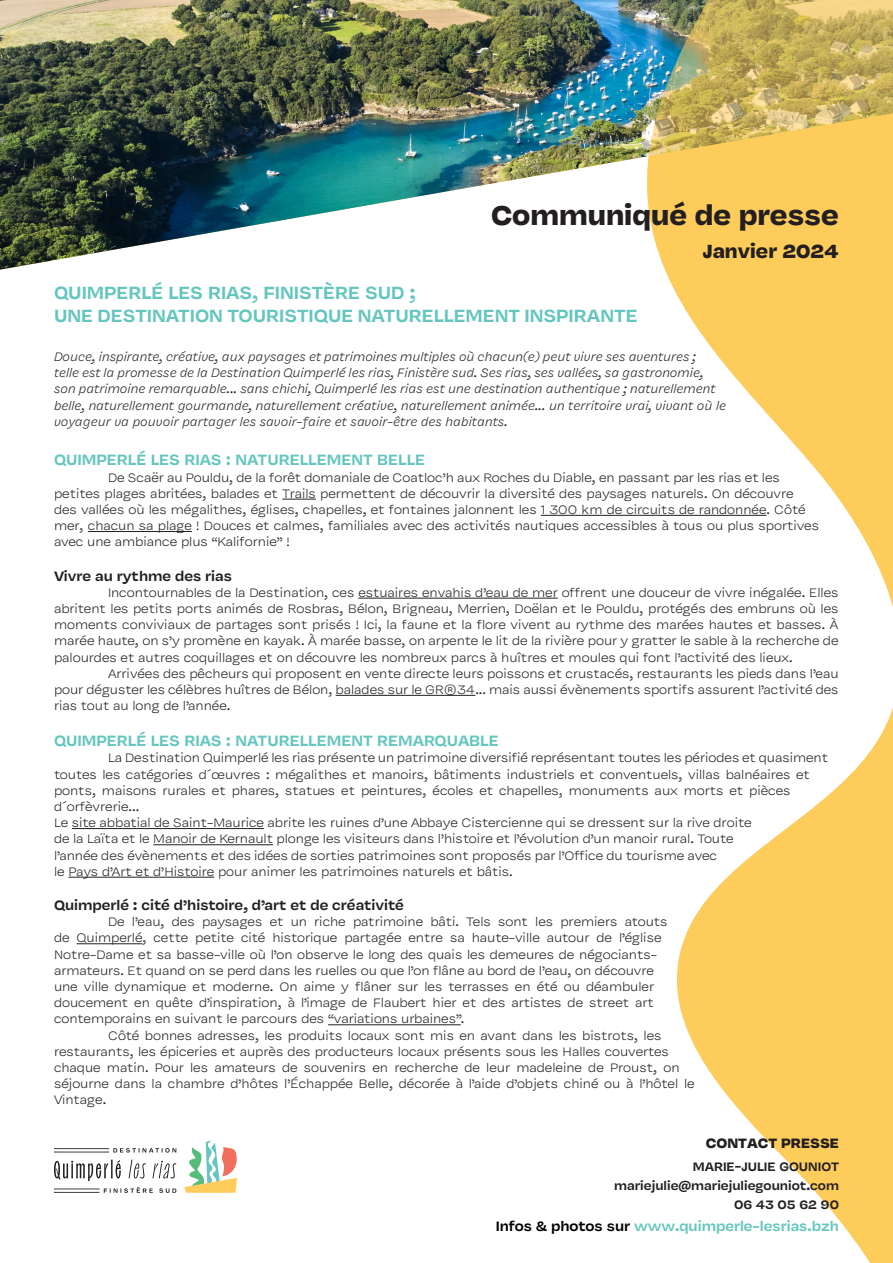
<style>
.page{position:relative;width:893px;height:1263px;background:#fff}
.page>*{position:absolute;margin:0;border:0;box-sizing:border-box;transform-origin:0 0}
.t1{font:700 30px "Vulf Sans";color:#231f20}
.t2{font:700 21px "Vulf Sans";color:#231f20}
.t3{font:500 19.5px "Vulf Sans";color:#64c6be}
.t4{font:500 16.5px "Vulf Sans";color:#64c6be}
.t5{font:500 15px "Vulf Sans";color:#231f20}
.t6{font:500 15px "Vulf Sans";color:#64c6be}
.t7{font:700 15px "Vulf Sans";color:#231f20}
.t8{font:300 13.5px/16.2px "Vulf Sans";color:#231f20}
.t9{font:italic 300 13.5px/16.2px "Vulf Sans";color:#231f20}
.t10{font:500 13.5px "Vulf Sans";color:#231f20}
.s1{color:#000001}
</style>
<div class="page">
<img style="left:0;top:0;width:587px;height:270px">
<hr style="left:282px;top:499px;width:34px;height:1px;background:#231f20">
<hr style="left:541px;top:515px;width:225px;height:1px;background:#231f20">
<hr style="left:88px;top:531px;width:104px;height:1px;background:#231f20">
<hr style="left:358px;top:598px;width:200px;height:1px;background:#231f20">
<hr style="left:336px;top:695px;width:139px;height:1px;background:#231f20">
<hr style="left:72px;top:828px;width:192px;height:1px;background:#231f20">
<hr style="left:153px;top:844px;width:120px;height:1px;background:#231f20">
<hr style="left:68px;top:877px;width:146px;height:1px;background:#231f20">
<hr style="left:77px;top:943px;width:66px;height:1px;background:#231f20">
<hr style="left:328px;top:1024px;width:133px;height:1px;background:#231f20">
<svg style="left:159px;top:1188px;width:17px;height:5px"></svg>
<svg style="left:54px;top:1160px;width:67px;height:21px"></svg>
<svg style="left:129px;top:1160px;width:17px;height:18px"></svg>
<svg style="left:152px;top:1161px;width:24px;height:17px"></svg>
<svg style="left:184px;top:1140px;width:53px;height:53px"></svg>
<svg style="left:54px;top:1187px;width:99px;height:6px"></svg>
<svg style="left:54px;top:1148px;width:122px;height:4px"></svg>
<svg style="left:587px;top:0;width:306px;height:1263px"></svg>
<p class="t1" style="left:491px;top:194px;width:349px">Communiqué de presse</p>
<p class="t2" style="left:703px;top:236px;width:138px">Janvier 2024</p>
<p class="t3" style="left:54px;top:278px;width:363px">QUIMPERLÉ LES RIAS, FINISTÈRE SUD ;</p>
<p class="t3" style="left:54px;top:302px;width:585px">UNE DESTINATION TOURISTIQUE NATURELLEMENT INSPIRANTE</p>
<p class="t9" style="left:54px;top:348px;width:673px">Douce, inspirante, créative, aux paysages et patrimoines multiples où chacun(e) peut vivre ses aventures ;<br>telle est la promesse de la Destination Quimperlé les rias, Finistère sud. Ses rias, ses vallées, sa gastronomie, son patrimoine remarquable... sans chichi, Quimperlé les rias est une destination authentique ; naturellement belle, naturellement gourmande, naturellement créative, naturellement animée... un territoire vrai, vivant où le voyageur va pouvoir partager les savoir-faire et savoir-être des habitants.</p>
<p class="t4" style="left:54px;top:448px;width:373px">QUIMPERLÉ LES RIAS : NATURELLEMENT BELLE</p>
<p class="t8" style="left:54px;top:469px;width:766px;text-indent:54px">De Scaër au Pouldu, de la forêt domaniale de Coatloc’h aux Roches du Diable, en passant par les rias et les petites plages abritées, balades et Trails permettent de découvrir la diversité des paysages naturels. On découvre des vallées où les mégalithes, églises, chapelles, et fontaines jalonnent les 1 300 km de circuits de randonnée. Côté mer, chacun sa plage ! Douces et calmes, familiales avec des activités nautiques accessibles à tous ou plus sportives avec une ambiance plus “Kalifornie” !</p>
<p class="t5" style="left:54px;top:565px;width:180px">Vivre au rythme des rias</p>
<p class="t8" style="left:54px;top:584px;width:786px;text-align:justify;text-indent:54px">Incontournables de la Destination, ces estuaires envahis d’eau de mer offrent une douceur de vivre inégalée. Elles abritent les petits ports animés de Rosbras, Bélon, Brigneau, Merrien, Doëlan et le Pouldu, protégés des embruns où les moments conviviaux de partages sont prisés ! Ici, la faune et la flore vivent au rythme des marées hautes et basses. À marée haute, on s’y promène en kayak. À marée basse, on arpente le lit de la rivière pour y gratter le sable à la recherche de palourdes et autres coquillages et on découvre les nombreux parcs à huîtres et moules qui font l’activité des lieux.</p>
<p class="t8" style="left:54px;top:665px;width:786px;text-align:justify;text-indent:54px">Arrivées des pêcheurs qui proposent en vente directe leurs poissons et crustacés, restaurants les pieds dans l’eau pour déguster les célèbres huîtres de Bélon, balades sur le GR®34... mais aussi évènements sportifs assurent l’activité des rias tout au long de l’année.</p>
<p class="t4" style="left:54px;top:729px;width:446px">QUIMPERLÉ LES RIAS : NATURELLEMENT REMARQUABLE</p>
<p class="t8" style="left:54px;top:750px;width:776px;text-indent:54px">La Destination Quimperlé les rias présente un patrimoine diversifié représentant toutes les périodes et quasiment toutes les catégories d´œuvres : mégalithes et manoirs, bâtiments industriels et conventuels, villas balnéaires et ponts, maisons rurales et phares, statues et peintures, écoles et chapelles, monuments aux morts et pièces d´orfèvrerie...</p>
<p class="t8" style="left:54px;top:814px;width:699px">Le site abbatial de Saint-Maurice abrite les ruines d’une Abbaye Cistercienne qui se dressent sur la rive droite de la Laïta et le Manoir de Kernault plonge les visiteurs dans l’histoire et l’évolution d’un manoir rural. Toute l’année des évènements et des idées de sorties patrimoines sont proposés par l’Office du tourisme avec<br>le Pays d’Art et d’Histoire pour animer les patrimoines naturels et bâtis.</p>
<p class="t5" style="left:54px;top:895px;width:351px">Quimperlé : cité d’histoire, d’art et de créativité</p>
<p class="t8" style="left:54px;top:913px;width:615px;text-indent:54px">De l’eau, des paysages et un riche patrimoine bâti. Tels sont les premiers atouts de Quimperlé, cette petite cité historique partagée entre sa haute-ville autour de l’église Notre-Dame et sa basse-ville où l’on observe le long des quais les demeures de négociants&shy;armateurs. Et quand on se perd dans les ruelles ou que l’on flâne au bord de l’eau, on découvre une ville dynamique et moderne. On aime y flâner sur les terrasses en été ou déambuler doucement en quête d’inspiration, à l’image de Flaubert hier et des artistes de street art contemporains en suivant le parcours des “variations urbaines”.</p>
<p class="t8" style="left:54px;top:1027px;width:642px;text-indent:54px">Côté bonnes adresses, les produits locaux sont mis en avant dans les bistrots, les restaurants, les épiceries et auprès des producteurs locaux présents sous les Halles couvertes chaque matin. Pour les amateurs de souvenirs en recherche de leur madeleine de Proust, on séjourne dans la chambre d’hôtes l’Échappée Belle, décorée à l’aide d’objets chiné ou à l’hôtel le Vintage.</p>
<p class="t7" style="left:706px;top:1132px;width:135px">CONTACT PRESSE</p>
<p class="t10" style="left:693px;top:1157px;width:148px">MARIE-JULIE GOUNIOT</p>
<p class="t10" style="left:614px;top:1176px;width:226px">mariejulie@mariejuliegouniot.com</p>
<p class="t6" style="left:496px;top:1216px;width:345px"><span class="s1">Infos &amp; photos sur</span> www.quimperle-lesrias.bzh</p>
<p class="t10" style="left:734px;top:1195px;width:106px">06 43 05 62 90</p>
</div>
